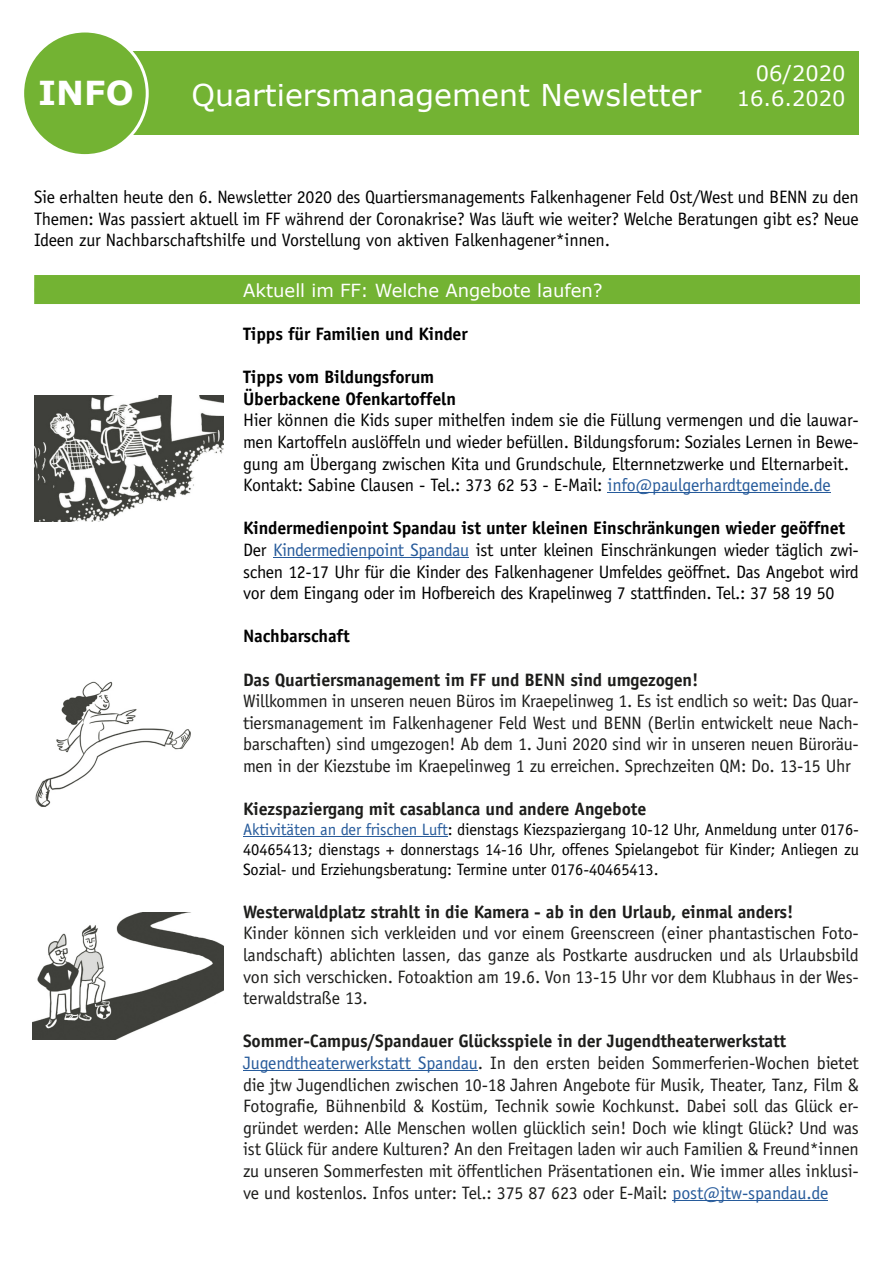
<style>
.page{position:relative;width:893px;height:1263px;background:#fff}
.page>*{position:absolute;margin:0;border:0;box-sizing:border-box;transform-origin:0 0}
.t1{font:700 33px "Verdana";color:#fff}
.t2{font:30px "Verdana";color:#fff}
.t3{font:21px/25.2px "Verdana";color:#fff;text-align:right}
.t4{font:18px/21.6px "Officina Sans Std";letter-spacing:-.01em;color:#1d1d1b;text-align:justify}
.t5{font:18px/21.6px "Officina Sans Std";letter-spacing:-.02em;color:#000}
.t6{font:700 18px "Officina Sans Std";letter-spacing:-.01em;color:#1d1d1b}
.t7{font:700 18px/21.6px "Officina Sans Std";letter-spacing:-.01em;color:#000}
.t8{font:18px "Verdana";color:#fff}
.t9{font:16.5px/19.8px "Officina Sans Std";letter-spacing:-.01em;color:#000;text-align:justify}
.s1{color:#275b9b}
.s2{font-weight:700}
</style>
<div class="page">
<div style="left:41px;top:51px;width:818px;height:84px;background:#73b333"></div>
<div style="left:21px;top:30px;width:128px;height:127px;background:#73b333;border:3px solid #fff;border-radius:50%"></div>
<div style="left:34px;top:275px;width:826px;height:29px;background:#73b333"></div>
<hr style="left:607px;top:492px;width:224px;height:1px;background:#275b9b">
<hr style="left:273px;top:557px;width:196px;height:1px;background:#275b9b">
<hr style="left:243px;top:836px;width:205px;height:1px;background:#275b9b">
<hr style="left:243px;top:1070px;width:235px;height:1px;background:#275b9b">
<hr style="left:673px;top:1200px;width:155px;height:1px;background:#275b9b">
<img style="left:34px;top:395px;width:189px;height:126px">
<img style="left:35px;top:681px;width:156px;height:126px">
<img style="left:33px;top:912px;width:190px;height:127px">
<h1 class="t1" style="left:38px;top:80px;width:97px">INFO</h1>
<h2 class="t2" style="left:192px;top:83px;width:511px">Quartiersmanagement Newsletter</h2>
<p class="t3" style="left:737px;top:62px;width:110px">06/2020<br>16.6.2020</p>
<p class="t5" style="left:34px;top:188px;width:826px;text-align:justify">Sie erhalten heute den 6. Newsletter 2020 des Quartiersmanagements Falkenhagener Feld Ost/West und BENN zu den Themen: Was passiert aktuell im FF während der Coronakrise? Was läuft wie weiter? Welche Beratungen gibt es? Neue Ideen zur Nachbarschaftshilfe und Vorstellung von aktiven Falkenhagener*innen.</p>
<p class="t8" style="left:243px;top:283px;width:361px">Aktuell im FF: Welche Angebote laufen?</p>
<p class="t7" style="left:243px;top:325px;width:226px">Tipps für Familien und Kinder</p>
<p class="t7" style="left:243px;top:368px;width:214px">Tipps vom Bildungsforum<br>Überbackene Ofenkartoffeln</p>
<p class="t5" style="left:243px;top:411px;width:617px">Hier können die Kids super mithelfen indem sie die Füllung vermengen und die lauwar&shy;men Kartoffeln auslöffeln und wieder befüllen. Bildungsforum: Soziales Lernen in Bewe&shy;gung am Übergang zwischen Kita und Grundschule, Elternnetzwerke und Elternarbeit.<br>Kontakt: Sabine Clausen - Tel.: 373 62 53 - E-Mail: <span class="s1">info@paulgerhardtgemeinde.de</span></p>
<p class="t5" style="left:243px;top:519px;width:617px"><span class="s2">Kindermedienpoint Spandau ist unter kleinen Einschränkungen wieder geöffnet </span>Der <span class="s1">Kindermedienpoint Spandau</span> ist unter kleinen Einschränkungen wieder täglich zwi&shy;schen 12-17 Uhr für die Kinder des Falkenhagener Umfeldes geöffnet. Das Angebot wird vor dem Eingang oder im Hofbereich des Krapelinweg 7 stattfinden. Tel.: 37 58 19 50</p>
<p class="t7" style="left:243px;top:627px;width:108px">Nachbarschaft</p>
<p class="t6" style="left:243px;top:672px;width:457px">Das Quartiersmanagement im FF und BENN sind umgezogen!</p>
<p class="t4" style="left:243px;top:692px;width:617px">Willkommen in unseren neuen Büros im Kraepelinweg 1. Es ist endlich so weit: Das Quar&shy;tiersmanagement im Falkenhagener Feld West und BENN (Berlin entwickelt neue Nach&shy;barschaften) sind umgezogen! Ab dem 1. Juni 2020 sind wir in unseren neuen Büroräu&shy;men in der Kiezstube im Kraepelinweg 1 zu erreichen. Sprechzeiten QM: Do. 13-15 Uhr</p>
<p class="t6" style="left:243px;top:802px;width:405px">Kiezspaziergang mit casablanca und andere Angebote</p>
<p class="t9" style="left:243px;top:821px;width:617px"><span class="s1">Aktivitäten an der frischen Luft</span>: dienstags Kiezspaziergang 10-12 Uhr, Anmeldung unter 0176- 40465413; dienstags + donnerstags 14-16 Uhr, offenes Spielangebot für Kinder; Anliegen zu Sozial- und Erziehungsberatung: Termine unter 0176-40465413.</p>
<p class="t6" style="left:243px;top:905px;width:552px">Westerwaldplatz strahlt in die Kamera - ab in den Urlaub, einmal anders!</p>
<p class="t4" style="left:243px;top:924px;width:617px">Kinder können sich verkleiden und vor einem Greenscreen (einer phantastischen Foto&shy;landschaft) ablichten lassen, das ganze als Postkarte ausdrucken und als Urlaubsbild von sich verschicken. Fotoaktion am 19.6. Von 13-15 Uhr vor dem Klubhaus in der Wes&shy;terwaldstraße 13.</p>
<p class="t4" style="left:243px;top:1032px;width:617px;text-align:left"><span class="s2">Sommer-Campus/Spandauer Glücksspiele in der Jugendtheaterwerkstatt </span><span class="s1">Jugendtheaterwerkstatt Spandau</span>. In den ersten beiden Sommerferien-Wochen bietet die jtw Jugendlichen zwischen 10-18 Jahren Angebote für Musik, Theater, Tanz, Film &amp; Fotografie, Bühnenbild &amp; Kostüm, Technik sowie Kochkunst. Dabei soll das Glück er&shy;gründet werden: Alle Menschen wollen glücklich sein! Doch wie klingt Glück? Und was ist Glück für andere Kulturen? An den Freitagen laden wir auch Familien &amp; Freund*innen zu unseren Sommerfesten mit öffentlichen Präsentationen ein. Wie immer alles inklusi&shy;ve und kostenlos. Infos unter: Tel.: 375 87 623 oder E-Mail: <span class="s1">post@jtw-spandau.de</span></p>
</div>
